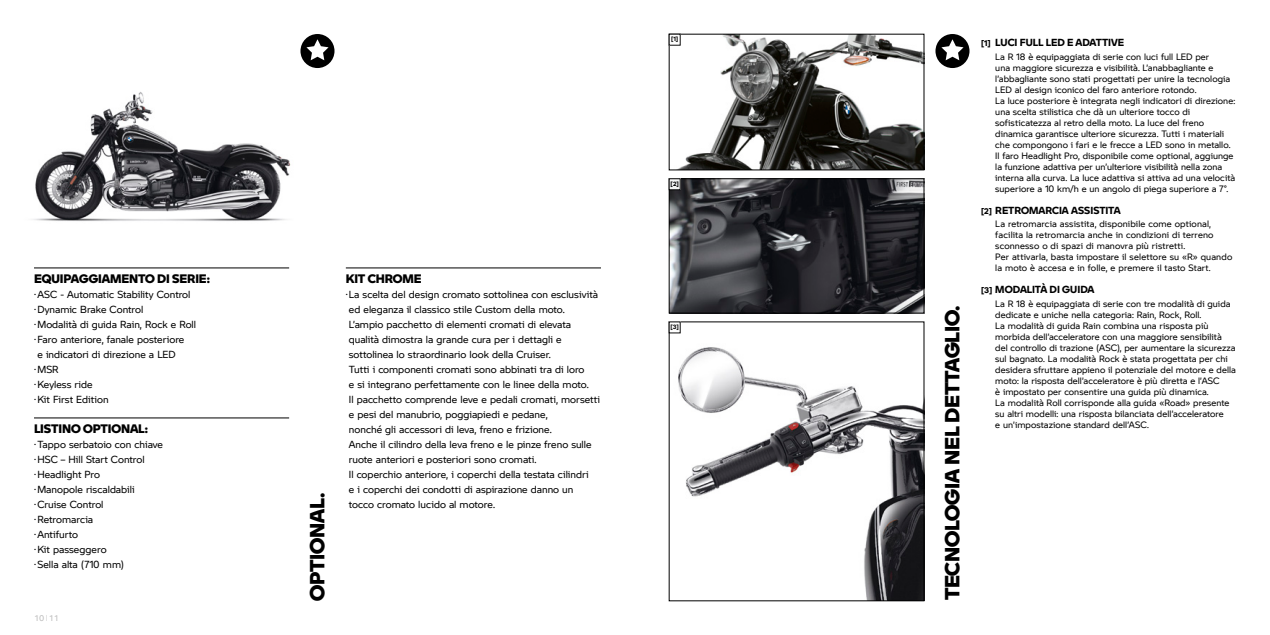
<style>
.page{position:relative;width:1270px;height:635px;background:#fff}
.page>*{position:absolute;margin:0;border:0;box-sizing:border-box;transform-origin:0 0}
.t1{font:800 20px "BMW Motorrad";letter-spacing:-.01em;color:#000}
.t2{font:800 12px "BMW Motorrad";letter-spacing:-.005em;color:#000}
.t3{font:10px/15px "BMW Motorrad";color:#000}
.t4{font:700 10px "BMW Motorrad";color:#000}
.t5{font:9px/11px "BMW Motorrad";letter-spacing:.005em;color:#000}
.t6{font:8px "BMW Motorrad";color:#bbb}
.t7{font:700 6px "BMW Motorrad";color:#000}
.s1{font-family:"BMW Type Global Pro";font-weight:300}
.s2{font-size:8px}
</style>
<div class="page">
<img style="left:33px;top:64px;width:274px;height:157px">
<hr style="left:34px;top:267px;width:255px;height:1px;background:#000">
<hr style="left:34px;top:417px;width:255px;height:1px;background:#000">
<hr style="left:346px;top:267px;width:255px;height:1px;background:#000">
<div style="left:300px;top:34px;width:34px;height:34px;background:#000;border-radius:50%"></div>
<svg style="left:306px;top:39px;width:23px;height:21px"></svg>
<div style="left:935px;top:34px;width:34px;height:34px;background:#000;border-radius:50%"></div>
<svg style="left:941px;top:39px;width:23px;height:21px"></svg>
<img style="left:671px;top:36px;width:251px;height:132px">
<div style="left:669px;top:34px;width:255px;height:136px;border:1px solid #000"></div>
<div style="left:669px;top:34px;width:11px;height:11px;background:#fff"></div>
<img style="left:671px;top:181px;width:251px;height:130px">
<div style="left:669px;top:179px;width:255px;height:134px;border:1px solid #000"></div>
<div style="left:669px;top:179px;width:11px;height:11px;background:#f4f4f4"></div>
<img style="left:671px;top:324px;width:251px;height:275px">
<div style="left:669px;top:322px;width:255px;height:279px;border:1px solid #000"></div>
<div style="left:669px;top:322px;width:11px;height:11px;background:#fff"></div>
<p class="t2" style="left:34px;top:269px;width:177px">EQUIPAGGIAMENTO DI SERIE:</p>
<p class="t3" style="left:34px;top:286px;width:164px">·ASC - Automatic Stability Control ·Dynamic Brake Control<br>·Modalità di guida Rain, Rock e Roll ·Faro anteriore, fanale posteriore</p>
<p class="t3" style="left:37px;top:346px;width:140px">e indicatori di direzione a LED</p>
<p class="t3" style="left:34px;top:361px;width:26px">·MSR</p>
<p class="t3" style="left:34px;top:376px;width:60px">·Keyless ride</p>
<p class="t3" style="left:34px;top:391px;width:76px">·Kit First Edition</p>
<p class="t2" style="left:34px;top:419px;width:115px">LISTINO OPTIONAL:</p>
<p class="t3" style="left:34px;top:436px;width:131px">·Tappo serbatoio con chiave</p>
<p class="t3" style="left:34px;top:451px;width:112px">·HSC – Hill Start Control</p>
<p class="t3" style="left:34px;top:466px;width:68px">·Headlight Pro</p>
<p class="t3" style="left:34px;top:481px;width:102px">·Manopole riscaldabili</p>
<p class="t3" style="left:34px;top:496px;width:71px">·Cruise Control</p>
<p class="t3" style="left:34px;top:511px;width:61px">·Retromarcia</p>
<p class="t3" style="left:34px;top:526px;width:45px">·Antifurto</p>
<p class="t3" style="left:34px;top:541px;width:74px">·Kit passeggero</p>
<p class="t3" style="left:34px;top:556px;width:92px">·Sella alta (710 mm)</p>
<p class="t6" style="left:34px;top:612px;width:27px">10<span class="s1">|</span>11</p>
<p class="t1" style="left:302px;top:601px;width:110px;rotate:-90deg">OPTIONAL.</p>
<p class="t2" style="left:346px;top:269px;width:77px">KIT CHROME</p>
<p class="t3" style="left:346px;top:286px;width:254px">·La scelta del design cromato sottolinea con esclusività</p>
<p class="t3" style="left:349px;top:301px;width:218px">ed eleganza il classico stile Custom della moto.</p>
<p class="t3" style="left:349px;top:316px;width:224px">L’ampio pacchetto di elementi cromati di elevata</p>
<p class="t3" style="left:349px;top:331px;width:214px">qualità dimostra la grande cura per i dettagli e</p>
<p class="t3" style="left:349px;top:346px;width:204px">sottolinea lo straordinario look della Cruiser.</p>
<p class="t3" style="left:349px;top:361px;width:237px">Tutti i componenti cromati sono abbinati tra di loro</p>
<p class="t3" style="left:349px;top:376px;width:241px">e si integrano perfettamente con le linee della moto.</p>
<p class="t3" style="left:349px;top:391px;width:253px">Il pacchetto comprende leve e pedali cromati, morsetti</p>
<p class="t3" style="left:349px;top:406px;width:200px">e pesi del manubrio, poggiapiedi e pedane,</p>
<p class="t3" style="left:349px;top:421px;width:204px">nonché gli accessori di leva, freno e frizione.</p>
<p class="t3" style="left:349px;top:436px;width:244px">Anche il cilindro della leva freno e le pinze freno sulle</p>
<p class="t3" style="left:349px;top:451px;width:189px">ruote anteriori e posteriori sono cromati.</p>
<p class="t3" style="left:349px;top:466px;width:241px">Il coperchio anteriore, i coperchi della testata cilindri</p>
<p class="t3" style="left:349px;top:481px;width:226px">e i coperchi dei condotti di aspirazione danno un</p>
<p class="t3" style="left:349px;top:496px;width:148px">tocco cromato lucido al motore.</p>
<p class="t7" style="left:671px;top:35px;width:9px">[1]</p>
<p class="t7" style="left:671px;top:179px;width:10px">[2]</p>
<p class="t7" style="left:670px;top:322px;width:10px">[3]</p>
<p class="t1" style="left:937px;top:600px;width:297px;rotate:-90deg">TECNOLOGIA NEL DETTAGLIO.</p>
<p class="t4" style="left:981px;top:35px;width:144px"><span class="s2">[1]</span> LUCI FULL LED E ADATTIVE</p>
<p class="t5" style="left:995px;top:50px;width:215px">La R 18 è equipaggiata di serie con luci full LED per</p>
<p class="t5" style="left:995px;top:61px;width:236px">una maggiore sicurezza e visibilità. L’anabbagliante e l’abbagliante sono stati progettati per unire la tecnologia<br>LED al design iconico del faro anteriore rotondo.</p>
<p class="t5" style="left:995px;top:94px;width:241px">La luce posteriore è integrata negli indicatori di direzione: una scelta stilistica che dà un ulteriore tocco di sofisticatezza al retro della moto. La luce del freno dinamica garantisce ulteriore sicurezza. Tutti i materiali che compongono i fari e le frecce a LED sono in metallo.<br>Il faro Headlight Pro, disponibile come optional, aggiunge la funzione adattiva per un’ulteriore visibilità nella zona interna alla curva. La luce adattiva si attiva ad una velocità superiore a 10 km/h e un angolo di piega superiore a 7°.</p>
<p class="t4" style="left:981px;top:202px;width:141px"><span class="s2">[2]</span> RETROMARCIA ASSISTITA</p>
<p class="t5" style="left:995px;top:218px;width:220px">La retromarcia assistita, disponibile come optional, facilita la retromarcia anche in condizioni di terreno sconnesso o di spazi di manovra più ristretti.</p>
<p class="t5" style="left:995px;top:251px;width:239px">Per attivarla, basta impostare il selettore su «R» quando la moto è accesa e in folle, e premere il tasto Start.</p>
<p class="t4" style="left:981px;top:282px;width:115px"><span class="s2">[3]</span> MODALITÀ DI GUIDA</p>
<p class="t5" style="left:995px;top:298px;width:237px">La R 18 è equipaggiata di serie con tre modalità di guida dedicate e uniche nella categoria: Rain, Rock, Roll.</p>
<p class="t5" style="left:995px;top:320px;width:242px">La modalità di guida Rain combina una risposta più morbida dell’acceleratore con una maggiore sensibilità del controllo di trazione (ASC), per aumentare la sicurezza sul bagnato. La modalità Rock è stata progettata per chi desidera sfruttare appieno il potenziale del motore e della moto: la risposta dell’acceleratore è più diretta e l’ASC</p>
<p class="t5" style="left:995px;top:386px;width:215px">è impostato per consentire una guida più dinamica.</p>
<p class="t5" style="left:995px;top:397px;width:236px">La modalità Roll corrisponde alla guida «Road» presente su altri modelli: una risposta bilanciata dell’acceleratore</p>
<p class="t5" style="left:995px;top:419px;width:155px">e un’impostazione standard dell’ASC.</p>
</div>
